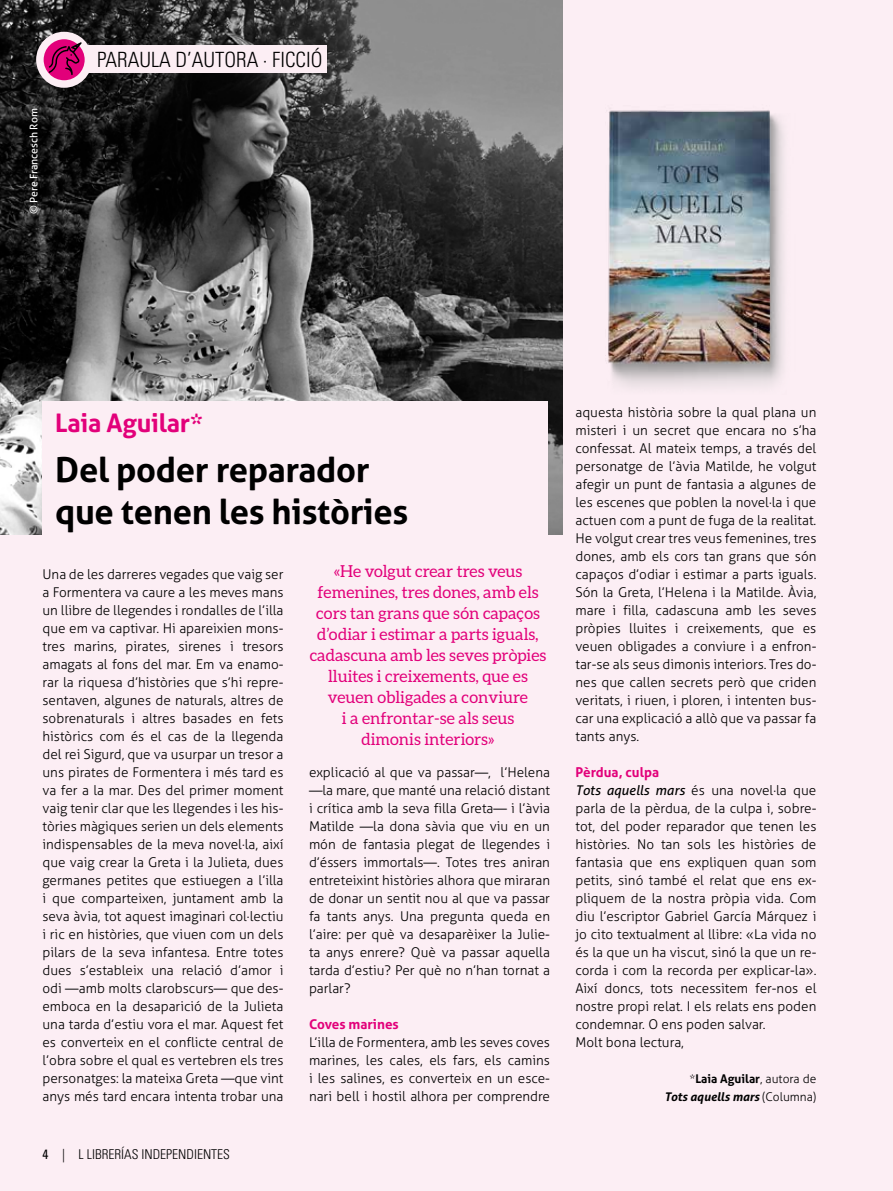
<style>
.page{position:relative;width:893px;height:1191px;background:#fceef4}
.page>*{position:absolute;margin:0;border:0;box-sizing:border-box;transform-origin:0 0}
.t1{font:700 34.5px/41.4px "Aller";letter-spacing:-.01em;color:#000}
.t2{font:700 25.5px "Aller";letter-spacing:-.01em;color:#e2007a}
.t3{font:300 condensed 21px "Univers LT Std";color:#000}
.t4{font:16.5px/21px "Aleo";color:#e2007a;text-align:center}
.t5{font:300 13.5px/18px "Aller";color:#000;text-align:justify}
.t6{font:300 condensed 13.5px "Univers LT Std";color:#000}
.t7{font:700 13.5px "Aller";color:#e2007a}
.t8{font:300 12px/18px "Aller";color:#000;text-align:right}
.t9{font:10.5px "Aller";color:#fff}
.s1{font-weight:400}
.s2{font-weight:700;color:#e2007a}
.s3{font-weight:400;font-style:italic}
.s4{font-weight:700}
.s5{font-weight:700;font-style:italic}
</style>
<div class="page">
<img style="left:0;top:0;width:563px;height:535px">
<div style="left:43px;top:401px;width:505px;height:135px;background:#fceef4"></div>
<img style="left:608px;top:110px;width:176px;height:278px">
<div style="left:84px;top:46px;width:243px;height:27px;background:#fceef4"></div>
<svg style="left:40px;top:35px;width:48px;height:49px"></svg>
<div style="left:36px;top:32px;width:56px;height:56px;border:8px solid #fceef4;border-radius:50%"></div>
<svg style="left:49px;top:42px;width:33px;height:33px"></svg>
<p class="t9" style="left:27px;top:214px;width:107px;rotate:-90deg">© Pere Francesch Rom</p>
<h3 class="t3" style="left:97px;top:47px;width:227px">PARAULA D’AUTORA · FICCIÓ</h3>
<h2 class="t2" style="left:55px;top:408px;width:149px">Laia Aguilar*</h2>
<h1 class="t1" style="left:55px;top:449px;width:355px">Del poder reparador que tenen les històries</h1>
<p class="t5" style="left:43px;top:565px;width:242px">Una de les darreres vegades que vaig ser a Formentera va caure a les meves mans un llibre de llegendes i rondalles de l’illa que em va captivar. Hi apareixien mons&shy;tres marins, pirates, sirenes i tresors amagats al fons del mar. Em va enamo&shy;rar la riquesa d’històries que s’hi repre&shy;sentaven, algunes de naturals, altres de sobrenaturals i altres basades en fets històrics com és el cas de la llegenda del rei Sigurd, que va usurpar un tresor a uns pirates de Formentera i més tard es va fer a la mar. Des del primer moment vaig tenir clar que les llegendes i les his&shy;tòries màgiques serien un dels elements indispensables de la meva novel·la, així que vaig crear la Greta i la Julieta, dues germanes petites que estiuegen a l’illa i que comparteixen, juntament amb la seva àvia, tot aquest imaginari col·lectiu i ric en històries, que viuen com un dels pilars de la seva infantesa. Entre totes dues s’estableix una relació d’amor i odi —amb molts clarobscurs— que des&shy;emboca en la desaparició de la Julieta una tarda d’estiu vora el mar. Aquest fet es converteix en el conflicte central de l’obra sobre el qual es vertebren els tres personatges: la mateixa Greta —que vint anys més tard encara intenta trobar una</p>
<p class="t6" style="left:43px;top:1146px;width:189px"><span class="s1">4</span> | L LIBRERÍAS INDEPENDIENTES</p>
<p class="t4" style="left:310px;top:560px;width:238px">«He volgut crear tres veus femenines, tres dones, amb els cors tan grans que són capaços d’odiar i estimar a parts iguals, cadascuna amb les seves pròpies lluites i creixements, que es veuen obligades a conviure<br>i a enfrontar-se als seus<br>dimonis interiors»</p>
<p class="t5" style="left:309px;top:763px;width:243px">explicació al que va passar—, l’Helena —la mare, que manté una relació distant i crítica amb la seva filla Greta— i l’àvia Matilde —la dona sàvia que viu en un món de fantasia plegat de llegendes i d’éssers immortals—. Totes tres aniran entreteixint històries alhora que miraran de donar un sentit nou al que va passar fa tants anys. Una pregunta queda en l’aire: per què va desaparèixer la Julie&shy;ta anys enrere? Què va passar aquella tarda d’estiu? Per què no n’han tornat a parlar?</p>
<p class="t7" style="left:309px;top:1015px;width:91px">Coves marines</p>
<p class="t5" style="left:309px;top:1033px;width:243px">L’illa de Formentera, amb les seves coves marines, les cales, els fars, els camins i les salines, es converteix en un esce&shy;nari bell i hostil alhora per comprendre</p>
<p class="t5" style="left:575px;top:403px;width:242px">aquesta història sobre la qual plana un misteri i un secret que encara no s’ha confessat. Al mateix temps, a través del personatge de l’àvia Matilde, he volgut afegir un punt de fantasia a algunes de les escenes que poblen la novel·la i que actuen com a punt de fuga de la realitat.<br>He volgut crear tres veus femenines, tres dones, amb els cors tan grans que són capaços d’odiar i estimar a parts iguals.<br>Són la Greta, l’Helena i la Matilde. Àvia, mare i filla, cadascuna amb les seves pròpies lluites i creixements, que es veuen obligades a conviure i a enfron&shy;tar-se als seus dimonis interiors. Tres do&shy;nes que callen secrets però que criden veritats, i riuen, i ploren, i intenten bus&shy;car una explicació a allò que va passar fa tants anys.</p>
<p class="t5" style="left:575px;top:763px;width:242px;text-align:left"><span class="s2">Pèrdua, culpa<br></span><span class="s3">Tots aquells mars</span> és una novel·la que parla de la pèrdua, de la culpa i, sobre&shy;tot, del poder reparador que tenen les històries. No tan sols les històries de fantasia que ens expliquen quan som petits, sinó també el relat que ens ex&shy;pliquem de la nostra pròpia vida. Com diu l’escriptor Gabriel García Márquez i jo cito textualment al llibre: «La vida no és la que un ha viscut, sinó la que un re&shy;corda i com la recorda per explicar-la».<br>Així doncs, tots necessitem fer-nos el nostre propi relat. I els relats ens poden condemnar. O ens poden salvar.<br>Molt bona lectura,</p>
<p class="t8" style="left:664px;top:1069px;width:154px">*<span class="s4">Laia Aguilar</span>, autora de<br><span class="s5">Tots aquells mars</span> (Columna)</p>
</div>
